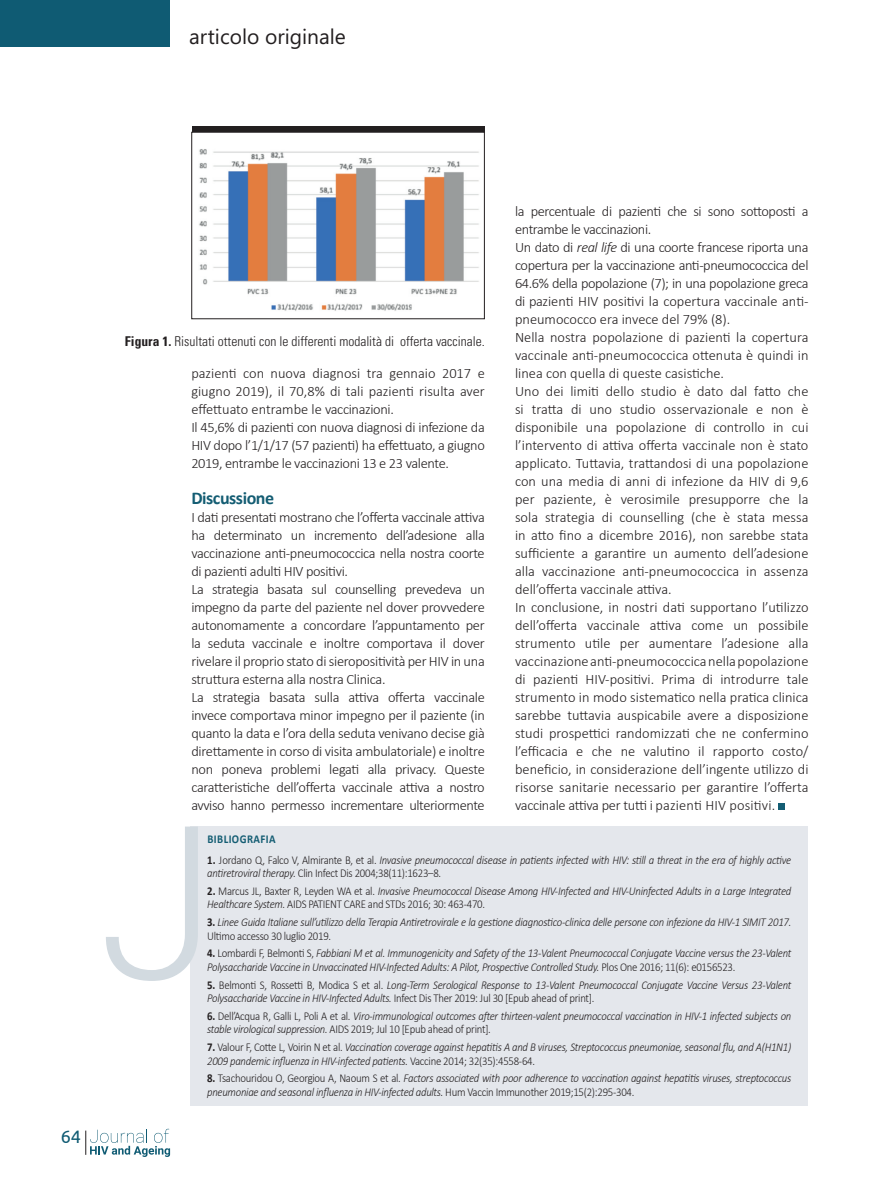
<style>
.page{position:relative;width:893px;height:1191px;background:#fff}
.page>*{position:absolute;margin:0;border:0;box-sizing:border-box;transform-origin:0 0}
.t1{font:21px "Segoe WP";color:#231f20}
.t2{font:700 18px "Calibri";letter-spacing:-.025em;color:#145d73}
.t3{font:18px "Ubuntu";color:#0f5b73}
.t4{font:300 14.4px/18px "Calibri";letter-spacing:-.02em;color:#231f20;text-align:justify}
.t5{font:300 condensed 13.5px "Univers";color:#231f20}
.t6{font:italic 300 12px/13.5px "Calibri";letter-spacing:-.025em;color:#231f20;scale:.9 1}
.t7{font:700 12px "Calibri";letter-spacing:.04em;color:#145d73;scale:.9 1}
.s1{font-weight:700}
.s2{font-style:italic}
.s3{font-weight:700;font-style:normal}
.s4{font-style:normal}
</style>
<div class="page">
<div style="left:0;top:0;width:170px;height:47px;background:#0f5b73"></div>
<svg style="left:85px;top:1128px;width:85px;height:29px"></svg>
<div style="left:192px;top:126px;width:293px;height:6px;background:#231f20"></div>
<img style="left:199px;top:149px;width:280px;height:162px">
<div style="left:191px;top:132px;width:294px;height:187px;border:1px solid #231f20"></div>
<div style="left:779px;top:803px;width:6px;height:7px;background:#145d73"></div>
<div style="left:191px;top:826px;width:617px;height:280px;background:#e4e7ec"></div>
<svg style="left:106px;top:826px;width:92px;height:155px"></svg>
<p class="t1" style="left:189px;top:22px;width:158px">articolo originale</p>
<p class="t3" style="left:61px;top:1125px;width:22px">64</p>
<p class="t5" style="left:125px;top:333px;width:361px"><span class="s1">Figura 1.</span> Risultati ottenuti con le differenti modalità di offerta vaccinale.</p>
<p class="t4" style="left:191px;top:364px;width:295px">pazienti con nuova diagnosi tra gennaio 2017 e giugno 2019), il 70,8% di tali pazienti risulta aver effettuato entrambe le vaccinazioni.</p>
<p class="t4" style="left:191px;top:418px;width:295px">Il 45,6% di pazienti con nuova diagnosi di infezione da HIV dopo l’1/1/17 (57 pazienti) ha effettuato, a giugno 2019, entrambe le vaccinazioni 13 e 23 valente.</p>
<p class="t2" style="left:191px;top:487px;width:84px">Discussione</p>
<p class="t4" style="left:191px;top:508px;width:295px">I dati presentati mostrano che l’offerta vaccinale attiva ha determinato un incremento dell’adesione alla vaccinazione anti-pneumococcica nella nostra coorte di pazienti adulti HIV positivi.</p>
<p class="t4" style="left:191px;top:580px;width:295px">La strategia basata sul counselling prevedeva un impegno da parte del paziente nel dover provvedere autonomamente a concordare l’appuntamento per la seduta vaccinale e inoltre comportava il dover rivelare il proprio stato di sieropositività per HIV in una struttura esterna alla nostra Clinica.</p>
<p class="t4" style="left:191px;top:688px;width:295px">La strategia basata sulla attiva offerta vaccinale invece comportava minor impegno per il paziente (in quanto la data e l’ora della seduta venivano decise già direttamente in corso di visita ambulatoriale) e inoltre non poneva problemi legati alla privacy. Queste caratteristiche dell’offerta vaccinale attiva a nostro avviso hanno permesso incrementare ulteriormente</p>
<p class="t4" style="left:515px;top:202px;width:295px">la percentuale di pazienti che si sono sottoposti a entrambe le vaccinazioni.</p>
<p class="t4" style="left:515px;top:238px;width:295px">Un dato di <span class="s2">real life</span> di una coorte francese riporta una copertura per la vaccinazione anti-pneumococcica del 64.6% della popolazione (7); in una popolazione greca di pazienti HIV positivi la copertura vaccinale anti&shy;pneumococco era invece del 79% (8).</p>
<p class="t4" style="left:515px;top:328px;width:295px">Nella nostra popolazione di pazienti la copertura vaccinale anti-pneumococcica ottenuta è quindi in linea con quella di queste casistiche.</p>
<p class="t4" style="left:515px;top:382px;width:295px">Uno dei limiti dello studio è dato dal fatto che si tratta di uno studio osservazionale e non è disponibile una popolazione di controllo in cui l’intervento di attiva offerta vaccinale non è stato applicato. Tuttavia, trattandosi di una popolazione con una media di anni di infezione da HIV di 9,6 per paziente, è verosimile presupporre che la sola strategia di counselling (che è stata messa in atto fino a dicembre 2016), non sarebbe stata sufficiente a garantire un aumento dell’adesione alla vaccinazione anti-pneumococcica in assenza dell’offerta vaccinale attiva.</p>
<p class="t4" style="left:515px;top:598px;width:295px">In conclusione, in nostri dati supportano l’utilizzo dell’offerta vaccinale attiva come un possibile strumento utile per aumentare l’adesione alla vaccinazione anti-pneumococcica nella popolazione di pazienti HIV-positivi. Prima di introdurre tale strumento in modo sistematico nella pratica clinica sarebbe tuttavia auspicabile avere a disposizione studi prospettici randomizzati che ne confermino l’efficacia e che ne valutino il rapporto costo/ beneficio, in considerazione dell’ingente utilizzo di risorse sanitarie necessario per garantire l’offerta vaccinale attiva per tutti i pazienti HIV positivi.</p>
<p class="t7" style="left:207px;top:831px;width:77px">BIBLIOGRAFIA</p>
<p class="t6" style="left:207px;top:852px;width:651px"><span class="s3">1.</span> <span class="s4">Jordano Q, Falco V, Almirante B, et al.</span> Invasive pneumococcal disease in patients infected with HIV: still a threat in the era of highly active antiretroviral therapy. <span class="s4">Clin Infect Dis 2004;38(11):1623–8.</span></p>
<p class="t6" style="left:207px;top:884px;width:650px"><span class="s3">2.</span> <span class="s4">Marcus JL, Baxter R, Leyden WA et al.</span> Invasive Pneumococcal Disease Among HIV-Infected and HIV-Uninfected Adults in a Large Integrated<br>Healthcare System. <span class="s4">AIDS PATIENT CARE and STDs 2016; 30: 463-470.</span></p>
<p class="t6" style="left:207px;top:915px;width:651px"><span class="s3">3.</span> Linee Guida Italiane sull’utilizzo della Terapia Antiretrovirale e la gestione diagnostico-clinica delle persone con infezione da HIV-1 SIMIT 2017.<br><span class="s4">Ultimo accesso 30 luglio 2019.</span></p>
<p class="t6" style="left:207px;top:946px;width:651px"><span class="s3">4.</span> <span class="s4">Lombardi F, Belmonti S,</span> Fabbiani M et al. Immunogenicity and Safety of the 13-Valent Pneumococcal Conjugate Vaccine versus the 23-Valent<br>Polysaccharide Vaccine in Unvaccinated HIV-Infected Adults: A Pilot, Prospective Controlled Study. <span class="s4">Plos One 2016; 11(6): e0156523.</span></p>
<p class="t6" style="left:207px;top:977px;width:650px"><span class="s3">5.</span> <span class="s4">Belmonti S, Rossetti B, Modica S et al.</span> Long-Term Serological Response to 13-Valent Pneumococcal Conjugate Vaccine Versus 23-Valent<br>Polysaccharide Vaccine in HIV-Infected Adults. <span class="s4">Infect Dis Ther 2019: Jul 30 [Epub ahead of print].</span></p>
<p class="t6" style="left:207px;top:1009px;width:650px"><span class="s3">6.</span> <span class="s4">Dell’Acqua R, Galli L, Poli A et al.</span> Viro-immunological outcomes after thirteen-valent pneumococcal vaccination in HIV-1 infected subjects on stable virological suppression. <span class="s4">AIDS 2019; Jul 10 [Epub ahead of print].</span></p>
<p class="t6" style="left:207px;top:1040px;width:650px"><span class="s3">7.</span> <span class="s4">Valour F, Cotte L, Voirin N et al.</span> Vaccination coverage against hepatitis A and B viruses, Streptococcus pneumoniae, seasonal flu, and A(H1N1)<br>2009 pandemic influenza in HIV-infected patients. <span class="s4">Vaccine 2014; 32(35):4558-64.</span></p>
<p class="t6" style="left:207px;top:1071px;width:650px"><span class="s3">8.</span> <span class="s4">Tsachouridou O, Georgiou A, Naoum S et al.</span> Factors associated with poor adherence to vaccination against hepatitis viruses, streptococcus pneumoniae and seasonal influenza in HIV-infected adults. <span class="s4">Hum Vaccin Immunother 2019;15(2):295-304.</span></p>
</div>
